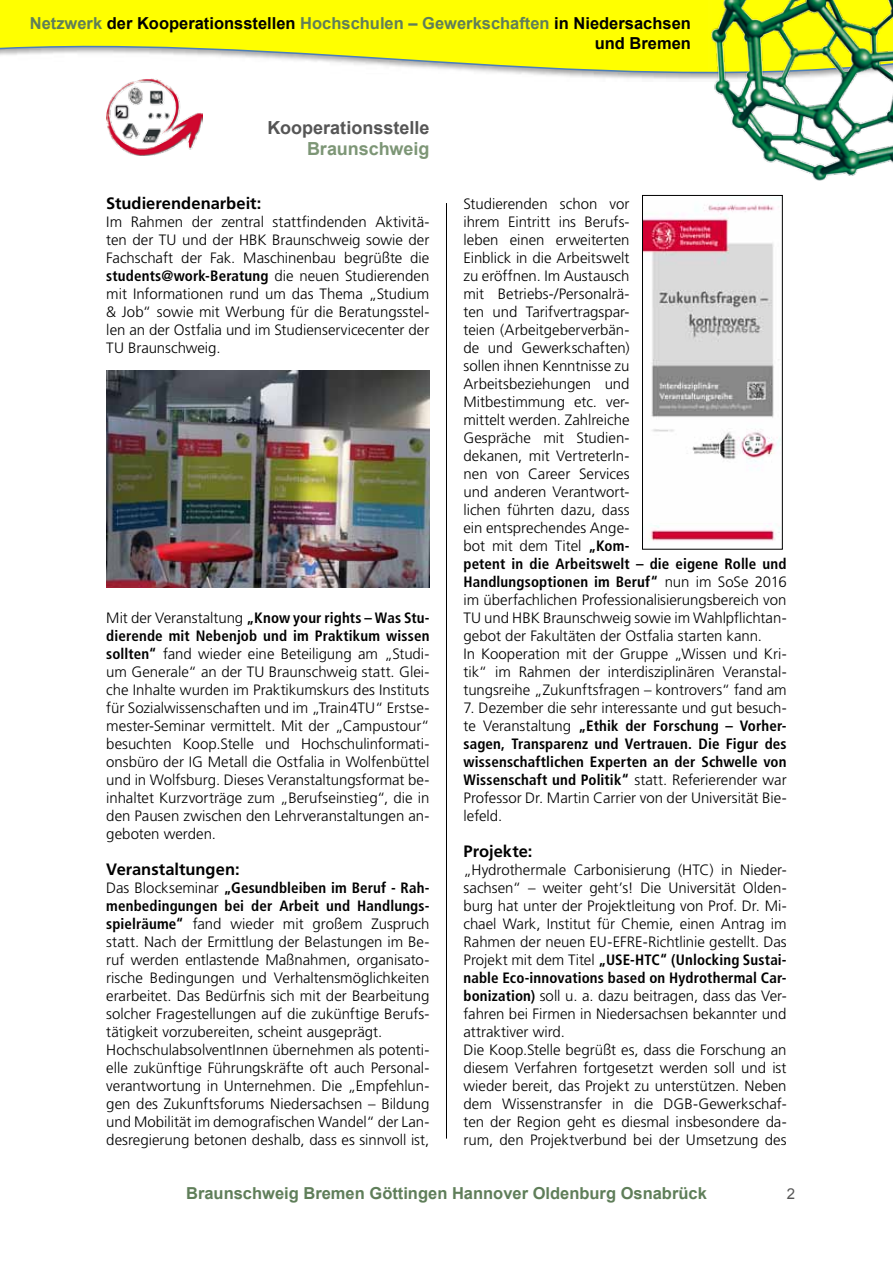
<style>
.page{position:relative;width:893px;height:1263px;background:#fff}
.page>*{position:absolute;margin:0;border:0;box-sizing:border-box;transform-origin:0 0}
.t1{font:700 18px "Arial";color:#565656}
.t2{font:700 18px "Arial";color:#7d9676}
.t3{font:700 16.5px/19.8px "Arial";color:#000;text-align:right}
.t4{font:700 16.5px "Arial";color:#5f7e59}
.t5{font:700 16.5px "Frutiger";color:#000}
.t6{font:300 15px/18px "Frutiger";color:#000;text-align:justify}
.t7{font:15px "Arial";color:#565656}
.s1{color:#5f7e59}
.s2{font-weight:700;font-stretch:condensed}
</style>
<div class="page">
<svg style="left:0;top:0;width:709px;height:79px;fill:#ff0"></svg>
<img style="left:709px;top:0;width:184px;height:181px">
<hr style="left:446px;top:203px;width:1px;height:935px;background:#000">
<img style="left:106px;top:370px;width:323px;height:217px">
<img style="left:106px;top:79px;width:97px;height:76px">
<img style="left:644px;top:198px;width:136px;height:343px">
<div style="left:642px;top:195px;width:140px;height:354px;border:1px solid #000"></div>
<p class="t3" style="left:30px;top:13px;width:663px"><span class="s1">Netzwerk</span> der Kooperationsstellen <span class="s1">Hochschulen – Gewerkschaften</span> in Niedersachsen und Bremen</p>
<p class="t1" style="left:268px;top:117px;width:163px">Kooperationsstelle</p>
<p class="t2" style="left:307px;top:139px;width:124px">Braunschweig</p>
<p class="t5" style="left:106px;top:194px;width:156px">Studierendenarbeit:</p>
<p class="t6" style="left:106px;top:213px;width:325px">Im Rahmen der zentral stattfindenden Aktivitä&shy;ten der TU und der HBK Braunschweig sowie der Fachschaft der Fak. Maschinenbau begrüßte die <span class="s2">students@work-Beratung</span> die neuen Studierenden mit Informationen rund um das Thema „Studium &amp; Job“ sowie mit Werbung für die Beratungsstel&shy;len an der Ostfalia und im Studienservicecenter der TU Braunschweig.</p>
<p class="t6" style="left:106px;top:609px;width:325px">Mit der Veranstaltung <span class="s2">„Know your rights – Was Stu&shy;dierende mit Nebenjob und im Praktikum wissen sollten“</span> fand wieder eine Beteiligung am „Studi&shy;um Generale“ an der TU Braunschweig statt. Glei&shy;che Inhalte wurden im Praktikumskurs des Instituts für Sozialwissenschaften und im „Train4TU“ Erstse&shy;mester-Seminar vermittelt. Mit der „Campustour“ besuchten Koop.Stelle und Hochschulinformati&shy;onsbüro der IG Metall die Ostfalia in Wolfenbüttel und in Wolfsburg. Dieses Veranstaltungsformat be&shy;inhaltet Kurzvorträge zum „Berufseinstieg“, die in den Pausen zwischen den Lehrveranstaltungen an&shy;geboten werden.</p>
<p class="t5" style="left:106px;top:860px;width:135px">Veranstaltungen:</p>
<p class="t6" style="left:106px;top:879px;width:325px;text-align:left">Das Blockseminar <span class="s2">„Gesundbleiben im Beruf - Rah&shy;menbedingungen bei der Arbeit und Handlungs&shy;spielräume“</span> fand wieder mit großem Zuspruch statt. Nach der Ermittlung der Belastungen im Be&shy;ruf werden entlastende Maßnahmen, organisato&shy;rische Bedingungen und Verhaltensmöglichkeiten erarbeitet. Das Bedürfnis sich mit der Bearbeitung solcher Fragestellungen auf die zukünftige Berufs&shy;tätigkeit vorzubereiten, scheint ausgeprägt.<br>HochschulabsolventInnen übernehmen als potenti&shy;elle zukünftige Führungskräfte oft auch Personal&shy;verantwortung in Unternehmen. Die „Empfehlun&shy;gen des Zukunftsforums Niedersachsen – Bildung und Mobilität im demografischen Wandel“ der Lan&shy;desregierung betonen deshalb, dass es sinnvoll ist,</p>
<p class="t6" style="left:463px;top:195px;width:325px;text-align:left">Studierenden schon vor<br>ihrem Eintritt ins Berufs-<br>leben einen erweiterten<br>Einblick in die Arbeitswelt<br>zu eröffnen. Im Austausch<br>mit Betriebs-/Personalrä-<br>ten und Tarifvertragspar-<br>teien (Arbeitgeberverbän-<br>de und Gewerkschaften)<br>sollen ihnen Kenntnisse zu<br>Arbeitsbeziehungen und<br>Mitbestimmung etc. ver-<br>mittelt werden. Zahlreiche<br>Gespräche mit Studien-<br>dekanen, mit VertreterIn-<br>nen von Career Services<br>und anderen Verantwort-<br>lichen führten dazu, dass<br>ein entsprechendes Ange-<br>bot mit dem Titel <span class="s2">„Kom-<br>petent in die Arbeitswelt – die eigene Rolle und<br>Handlungsoptionen im Beruf“</span> nun im SoSe 2016 im überfachlichen Professionalisierungsbereich von<br>TU und HBK Braunschweig sowie im Wahlpflichtan&shy;gebot der Fakultäten der Ostfalia starten kann.<br>In Kooperation mit der Gruppe „Wissen und Kri&shy;tik“ im Rahmen der interdisziplinären Veranstal&shy;tungsreihe „Zukunftsfragen – kontrovers“ fand am</p>
<p class="t6" style="left:463px;top:699px;width:325px">7. Dezember die sehr interessante und gut besuch&shy;te Veranstaltung <span class="s2">„Ethik der Forschung – Vorher&shy;sagen, Transparenz und Vertrauen. Die Figur des wissenschaftlichen Experten an der Schwelle von Wissenschaft und Politik“</span> statt. Referierender war Professor Dr. Martin Carrier von der Universität Bie&shy;lefeld.</p>
<p class="t5" style="left:463px;top:842px;width:70px">Projekte:</p>
<p class="t6" style="left:463px;top:861px;width:325px;text-align:left">„Hydrothermale Carbonisierung (HTC) in Nieder&shy;sachsen“ – weiter geht’s! Die Universität Olden&shy;burg hat unter der Projektleitung von Prof. Dr. Mi&shy;chael Wark, Institut für Chemie, einen Antrag im Rahmen der neuen EU-EFRE-Richtlinie gestellt. Das Projekt mit dem Titel <span class="s2">„USE-HTC“ (Unlocking Sustai&shy;nable Eco-innovations based on Hydrothermal Car&shy;bonization)</span> soll u. a. dazu beitragen, dass das Ver&shy;fahren bei Firmen in Niedersachsen bekannter und attraktiver wird.<br>Die Koop.Stelle begrüßt es, dass die Forschung an diesem Verfahren fortgesetzt werden soll und ist wieder bereit, das Projekt zu unterstützen. Neben dem Wissenstransfer in die DGB-Gewerkschaf&shy;ten der Region geht es diesmal insbesondere da&shy;rum, den Projektverbund bei der Umsetzung des</p>
<p class="t4" style="left:186px;top:1184px;width:522px">Braunschweig Bremen Göttingen Hannover Oldenburg Osnabrück</p>
<p class="t7" style="left:787px;top:1186px;width:10px">2</p>
</div>
